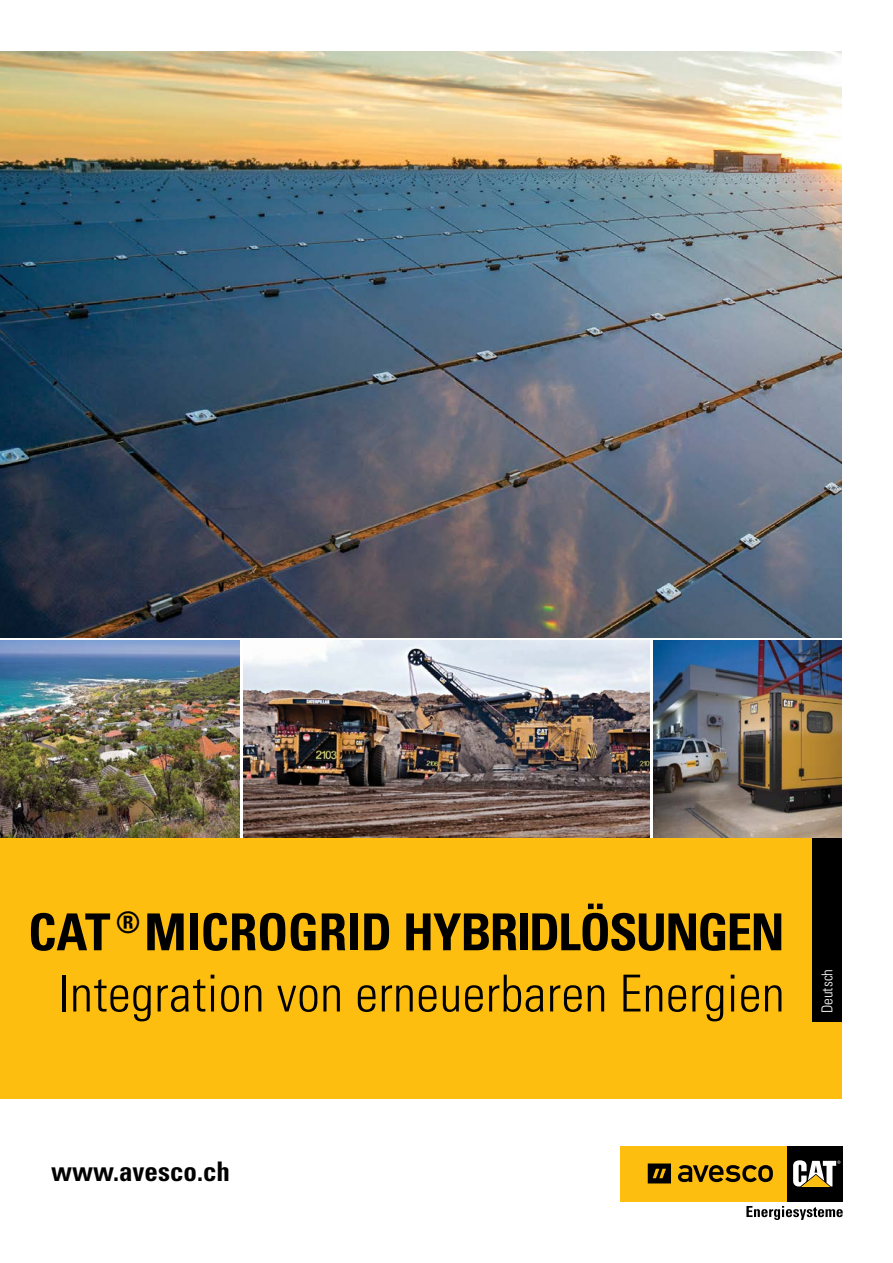
<style>
.page{position:relative;width:893px;height:1263px;background:#fff}
.page>*{position:absolute;margin:0;border:0;box-sizing:border-box;transform-origin:0 0}
.t1{font:300 condensed 51px/61.2px "Univers LT Std";letter-spacing:.01em;color:#000;text-align:center}
.t2{font:700 condensed 27px "Univers LT Std";color:#000}
.t3{font:300 condensed 15px "Univers LT Std";color:#fff}
.s1{font-weight:700}
</style>
<div class="page">
<img style="left:0;top:51px;width:842px;height:586px">
<img style="left:243px;top:640px;width:407px;height:198px">
<img style="left:653px;top:640px;width:189px;height:198px">
<img style="left:0;top:640px;width:240px;height:198px">
<div style="left:0;top:838px;width:842px;height:260px;background:#febe10"></div>
<div style="left:812px;top:838px;width:30px;height:184px;background:#000"></div>
<div style="left:620px;top:1146px;width:167px;height:56px;background:#febe10"></div>
<div style="left:787px;top:1146px;width:55px;height:56px;background:#000"></div>
<svg style="left:793px;top:1160px;width:47px;height:27px"></svg>
<svg style="left:678px;top:1165px;width:95px;height:17px"></svg>
<svg style="left:648px;top:1163px;width:23px;height:20px"></svg>
<svg style="left:746px;top:1206px;width:97px;height:14px"></svg>
<p class="t1" style="left:28px;top:902px;width:758px"><span class="s1">CAT</span> <sup>®</sup><span class="s1">MICROGRID HYBRIDLÖSUNGEN<br></span>Integration von erneuerbaren Energien</p>
<p class="t3" style="left:818px;top:1013px;width:46px;rotate:-90deg">Deutsch</p>
<p class="t2" style="left:51px;top:1155px;width:180px">www.avesco.ch</p>
</div>
